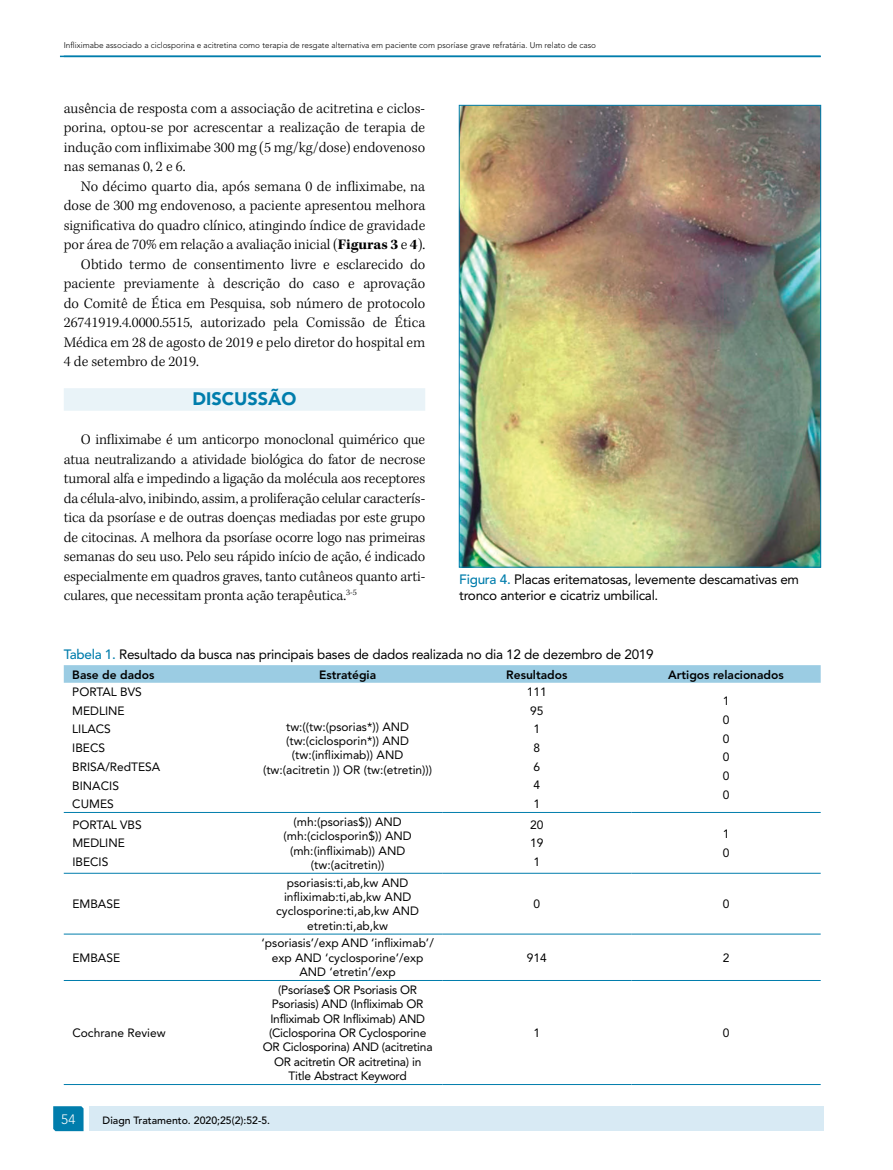
<style>
.page{position:relative;width:893px;height:1170px;background:#fff}
.page>*{position:absolute;margin:0;border:0;box-sizing:border-box;transform-origin:0 0}
.t1{font:900 18px "Avenir LT Std";color:#007dac}
.t2{font:300 15px/19.5px "Kepler Std";color:#000;text-align:justify}
.t3{font:13.5px/16.2px "Avenir LT Std";letter-spacing:-.02em;color:#000}
.t4{font:300 13.5px "Avenir LT Std";color:#fff}
.t5{font:12px/18.6px "Avenir LT Std";color:#000}
.t6{font:12px/14.4px "Avenir LT Std";letter-spacing:-.02em;color:#000;text-align:center}
.t7{font:800 12px "Avenir LT Std";color:#000}
.t8{font:500 10.5px "Avenir LT Std";color:#000}
.t9{font:300 8.25px "Avenir LT Std";color:#000}
.s1{font-weight:700}
.s2{font-weight:500;color:#007dac}
</style>
<div class="page">
<div style="left:64px;top:388px;width:361px;height:22px;background:#e9f3f8"></div>
<div style="left:64px;top:665px;width:757px;height:17px;background:#9bcce3"></div>
<hr style="left:64px;top:812px;width:189px;height:1px;background:#007dac">
<hr style="left:253px;top:812px;width:189px;height:1px;background:#007dac">
<hr style="left:442px;top:812px;width:189px;height:1px;background:#007dac">
<hr style="left:631px;top:812px;width:190px;height:1px;background:#007dac">
<hr style="left:64px;top:872px;width:189px;height:1px;background:#007dac">
<hr style="left:253px;top:872px;width:189px;height:1px;background:#007dac">
<hr style="left:442px;top:872px;width:189px;height:1px;background:#007dac">
<hr style="left:631px;top:872px;width:190px;height:1px;background:#007dac">
<hr style="left:64px;top:933px;width:189px;height:1px;background:#007dac">
<hr style="left:253px;top:933px;width:189px;height:1px;background:#007dac">
<hr style="left:442px;top:933px;width:189px;height:1px;background:#007dac">
<hr style="left:631px;top:933px;width:190px;height:1px;background:#007dac">
<hr style="left:64px;top:980px;width:189px;height:1px;background:#007dac">
<hr style="left:253px;top:980px;width:189px;height:1px;background:#007dac">
<hr style="left:442px;top:980px;width:189px;height:1px;background:#007dac">
<hr style="left:631px;top:980px;width:190px;height:1px;background:#007dac">
<hr style="left:64px;top:1084px;width:189px;height:1px;background:#007dac">
<hr style="left:253px;top:1084px;width:189px;height:1px;background:#007dac">
<hr style="left:442px;top:1084px;width:189px;height:1px;background:#007dac">
<hr style="left:631px;top:1084px;width:190px;height:1px;background:#007dac">
<img style="left:461px;top:107px;width:358px;height:458px">
<hr style="left:60px;top:56px;width:761px;height:1px;background:#007dac">
<svg style="left:53px;top:1106px;width:31px;height:24px"></svg>
<div style="left:89px;top:1106px;width:735px;height:24px;background:#d8eaf4"></div>
<p class="t9" style="left:64px;top:40px;width:534px">Infliximabe associado a ciclosporina e acitretina como terapia de resgate alternativa em paciente com psoríase grave refratária. Um relato de caso</p>
<p class="t2" style="left:64px;top:99px;width:363px">ausência de resposta com a associação de acitretina e ciclos&shy;porina, optou-se por acrescentar a realização de terapia de indução com infliximabe 300 mg (5 mg/kg/dose) endovenoso nas semanas 0, 2 e 6.</p>
<p class="t2" style="left:81px;top:177px;width:346px">No décimo quarto dia, após semana 0 de infliximabe, na</p>
<p class="t2" style="left:64px;top:196px;width:363px">dose de 300 mg endovenoso, a paciente apresentou melhora</p>
<p class="t2" style="left:64px;top:216px;width:363px">significativa do quadro clínico, atingindo índice de gravidade</p>
<p class="t2" style="left:64px;top:235px;width:363px">por área de 70% em relação a avaliação inicial (<span class="s1">Figuras 3</span> e <span class="s1">4</span>).</p>
<p class="t2" style="left:81px;top:255px;width:346px">Obtido termo de consentimento livre e esclarecido do</p>
<p class="t2" style="left:64px;top:274px;width:363px">paciente previamente à descrição do caso e aprovação</p>
<p class="t2" style="left:64px;top:294px;width:363px">do Comitê de Ética em Pesquisa, sob número de protocolo</p>
<p class="t2" style="left:64px;top:313px;width:363px">26741919.4.0000.5515, autorizado pela Comissão de Ética</p>
<p class="t2" style="left:64px;top:333px;width:363px">Médica em 28 de agosto de 2019 e pelo diretor do hospital em</p>
<p class="t2" style="left:64px;top:352px;width:137px">4 de setembro de 2019.</p>
<p class="t1" style="left:193px;top:388px;width:105px">DISCUSSÃO</p>
<p class="t2" style="left:64px;top:430px;width:363px;text-indent:17px">O infliximabe é um anticorpo monoclonal quimérico que atua neutralizando a atividade biológica do fator de necrose tumoral alfa e impedindo a ligação da molécula aos receptores da célula-alvo, inibindo, assim, a proliferação celular caracterís&shy;tica da psoríase e de outras doenças mediadas por este grupo de citocinas. A melhora da psoríase ocorre logo nas primeiras semanas do seu uso. Pelo seu rápido início de ação, é indicado especialmente em quadros graves, tanto cutâneos quanto arti&shy;culares, que necessitam pronta ação terapêutica.<sup>3-5</sup></p>
<p class="t3" style="left:459px;top:571px;width:341px"><span class="s2">Figura 4.</span> Placas eritematosas, levemente descamativas em tronco anterior e cicatriz umbilical.</p>
<p class="t3" style="left:64px;top:646px;width:591px"><span class="s2">Tabela 1.</span> Resultado da busca nas principais bases de dados realizada no dia 12 de dezembro de 2019</p>
<p class="t7" style="left:72px;top:667px;width:84px">Base de dados</p>
<p class="t7" style="left:319px;top:667px;width:59px">Estratégia</p>
<p class="t7" style="left:506px;top:667px;width:63px">Resultados</p>
<p class="t7" style="left:668px;top:667px;width:117px">Artigos relacionados</p>
<p class="t5" style="left:72px;top:682px;width:90px">PORTAL BVS<br>MEDLINE<br>LILACS<br>IBECS<br>BRISA/RedTESA<br>BINACIS<br>CUMES</p>
<p class="t5" style="left:527px;top:682px;width:22px">111<br>95<br>1<br>8<br>6<br>4<br>1</p>
<p class="t5" style="left:723px;top:692px;width:8px;text-align:justify">1<br>0<br>0<br>0<br>0<br>0</p>
<p class="t5" style="left:263px;top:719px;width:171px;line-height:14.4px;text-align:center">tw:((tw:(psorias*)) AND (tw:(ciclosporin*)) AND (tw:(infliximab)) AND (tw:(acitretin )) OR (tw:(etretin)))</p>
<p class="t5" style="left:72px;top:815px;width:71px">PORTAL VBS<br>MEDLINE<br>IBECIS</p>
<p class="t5" style="left:284px;top:814px;width:130px;line-height:14.4px;text-align:center">(mh:(psorias$)) AND (mh:(ciclosporin$)) AND (mh:(infliximab)) AND (tw:(acitretin))</p>
<p class="t5" style="left:530px;top:815px;width:15px;text-align:justify">20<br>19<br>1</p>
<p class="t5" style="left:723px;top:824px;width:8px">1<br>0</p>
<p class="t5" style="left:72px;top:894px;width:49px">EMBASE</p>
<p class="t5" style="left:276px;top:875px;width:144px;line-height:14.4px;text-align:center">psoriasis:ti,ab,kw AND infliximab:ti,ab,kw AND cyclosporine:ti,ab,kw AND etretin:ti,ab,kw</p>
<p class="t5" style="left:534px;top:894px;width:8px">0</p>
<p class="t5" style="left:723px;top:894px;width:8px">0</p>
<p class="t5" style="left:72px;top:948px;width:49px">EMBASE</p>
<p class="t5" style="left:72px;top:1023px;width:95px">Cochrane Review</p>
<p class="t5" style="left:262px;top:936px;width:174px;line-height:14.4px;text-align:center">‘psoriasis’/exp AND ‘infliximab’/ exp AND ‘cyclosporine’/exp<br>AND ‘etretin’/exp</p>
<p class="t6" style="left:263px;top:982px;width:171px">(Psoríase$ OR Psoriasis OR<br>Psoriasis) AND (Infliximab OR<br>Infliximab OR Infliximab) AND (Ciclosporina OR Cyclosporine<br>OR Ciclosporina) AND (acitretina<br>OR acitretin OR acitretina) in<br>Title Abstract Keyword</p>
<p class="t4" style="left:61px;top:1111px;width:16px">54</p>
<p class="t8" style="left:103px;top:1114px;width:169px">Diagn Tratamento. 2020;25(2):52-5.</p>
<p class="t5" style="left:527px;top:948px;width:22px">914</p>
<p class="t5" style="left:723px;top:948px;width:8px">2</p>
<p class="t5" style="left:534px;top:1023px;width:8px">1</p>
<p class="t5" style="left:723px;top:1023px;width:8px">0</p>
</div>
